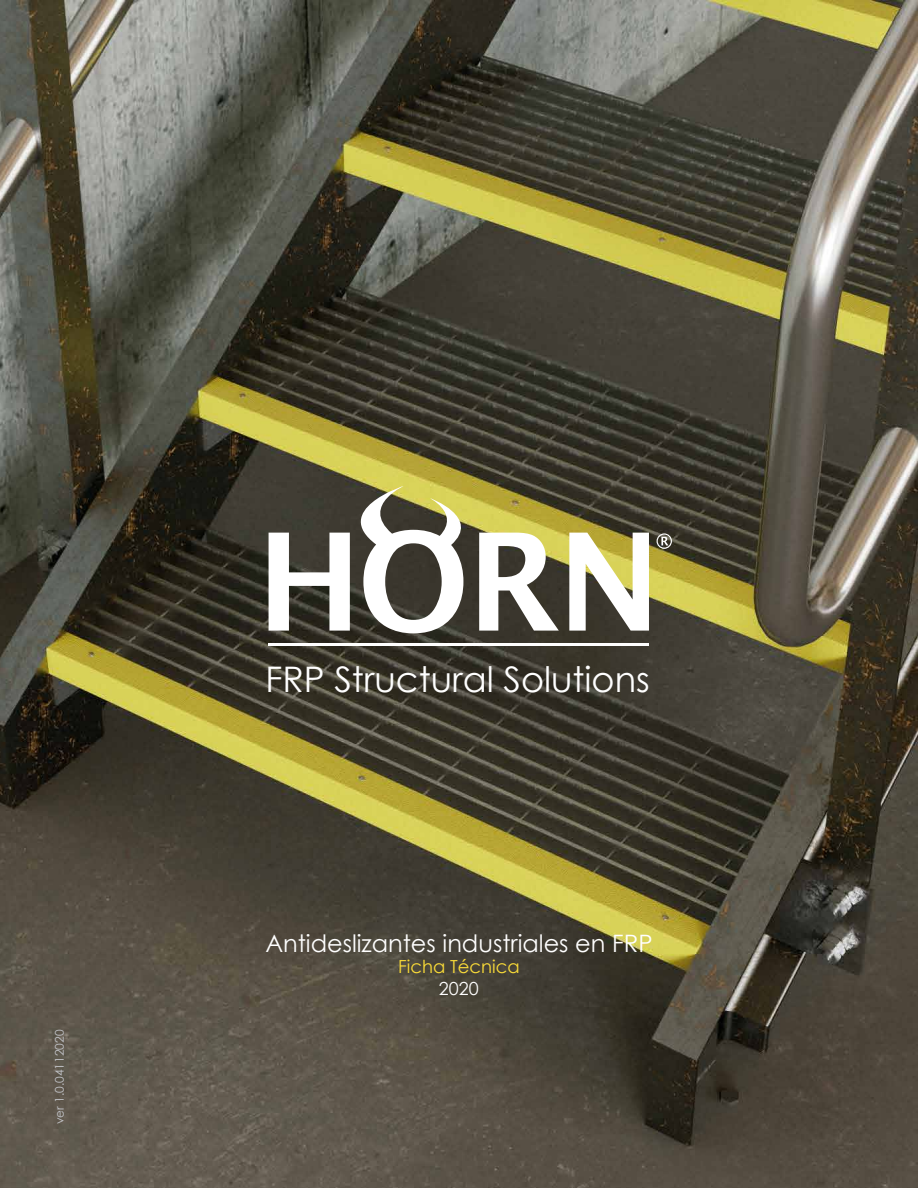
<style>
.page{position:relative;width:918px;height:1188px;background:#fff}
.page>*{position:absolute;margin:0;border:0;box-sizing:border-box;transform-origin:0 0}
.t1{font:35.25px "Century Gothic";color:#fff}
.t2{font:24px "Century Gothic";color:#fff}
.t3{font:18px "Century Gothic";color:#fbdc38}
.t4{font:18px "Century Gothic";color:#fff}
.t5{font:12px "Century Gothic";color:#c3c5ca}
</style>
<div class="page">
<img style="left:0;top:0;width:918px;height:1188px">
<svg style="left:569px;top:533px;width:80px;height:98px"></svg>
<svg style="left:269px;top:484px;width:290px;height:149px"></svg>
<svg style="left:657px;top:533px;width:15px;height:16px"></svg>
<hr style="left:269px;top:643px;width:380px;height:3px;background:#fff">
<p class="t5" style="left:51px;top:1124px;width:96px;rotate:-90deg">ver 1.0.04112020</p>
<h1 class="t1" style="left:265px;top:655px;width:386px">FRP Structural Solutions</h1>
<p class="t2" style="left:265px;top:926px;width:389px">Antideslizantes industriales en FRP</p>
<p class="t3" style="left:398px;top:954px;width:123px">Ficha Técnica</p>
<p class="t4" style="left:439px;top:976px;width:41px">2020</p>
</div>
